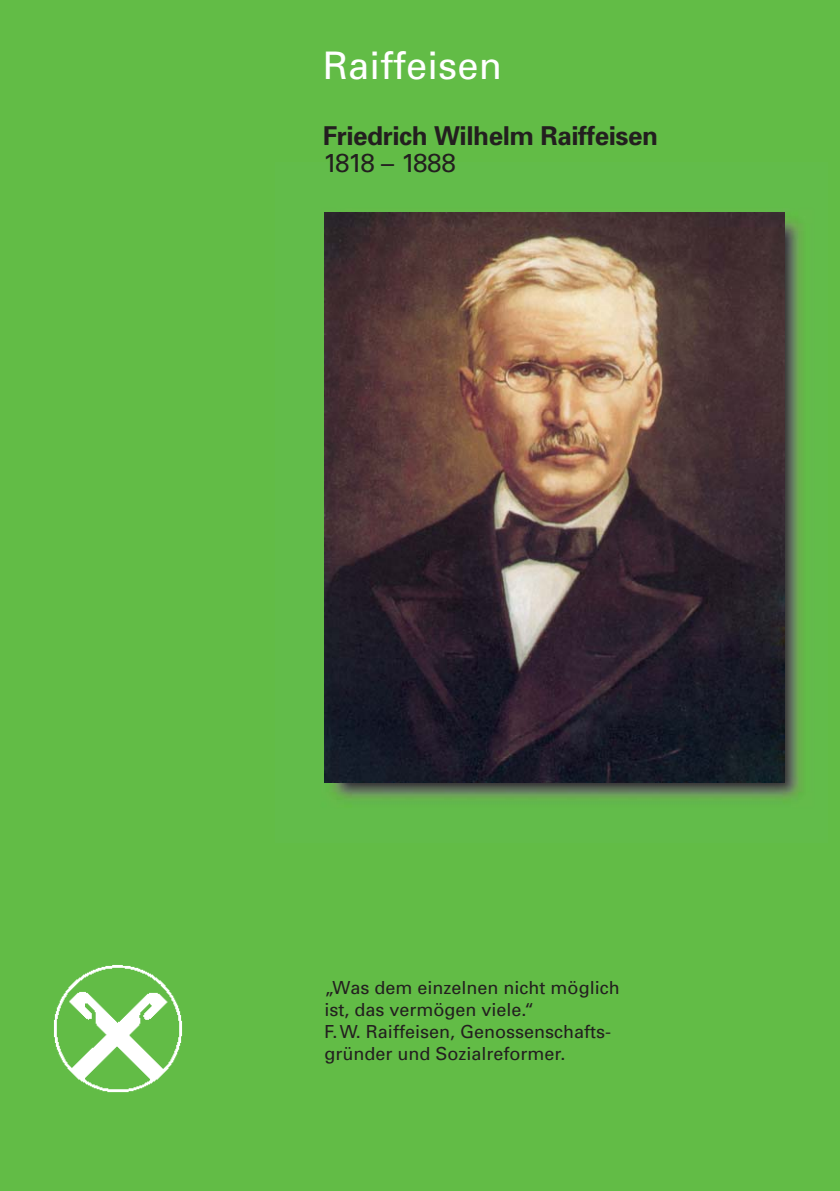
<style>
.page{position:relative;width:840px;height:1191px;background:#fff}
.page>*{position:absolute;margin:0;border:0;box-sizing:border-box;transform-origin:0 0}
.t1{font:38px "Univers";letter-spacing:.005em;color:#fff}
.t2{font:700 26px "Univers";letter-spacing:-.015em;color:#231f1f}
.t3{font:26px "Univers";letter-spacing:-.07em;color:#231f1f}
.t4{font:18px/22px "Univers";color:#231f1f}
</style>
<div class="page">
<div style="left:0;top:0;width:839px;height:1191px;background:#62bc46"></div>
<img style="left:324px;top:212px;width:478px;height:587px">
<img style="left:54px;top:965px;width:128px;height:128px">
<img style="left:324px;top:213px;width:459px;height:570px">
<h1 class="t1" style="left:322px;top:51px;width:181px">Raiffeisen</h1>
<h2 class="t2" style="left:322px;top:126px;width:336px">Friedrich Wilhelm Raiffeisen</h2>
<h2 class="t3" style="left:322px;top:153px;width:134px">1818 – 1888</h2>
<p class="t4" style="left:324px;top:978px;width:296px">„Was dem einzelnen nicht möglich ist, das vermögen viele.“<br>F.W. Raiffeisen, Genossenschafts&shy;gründer und Sozialreformer.</p>
</div>
